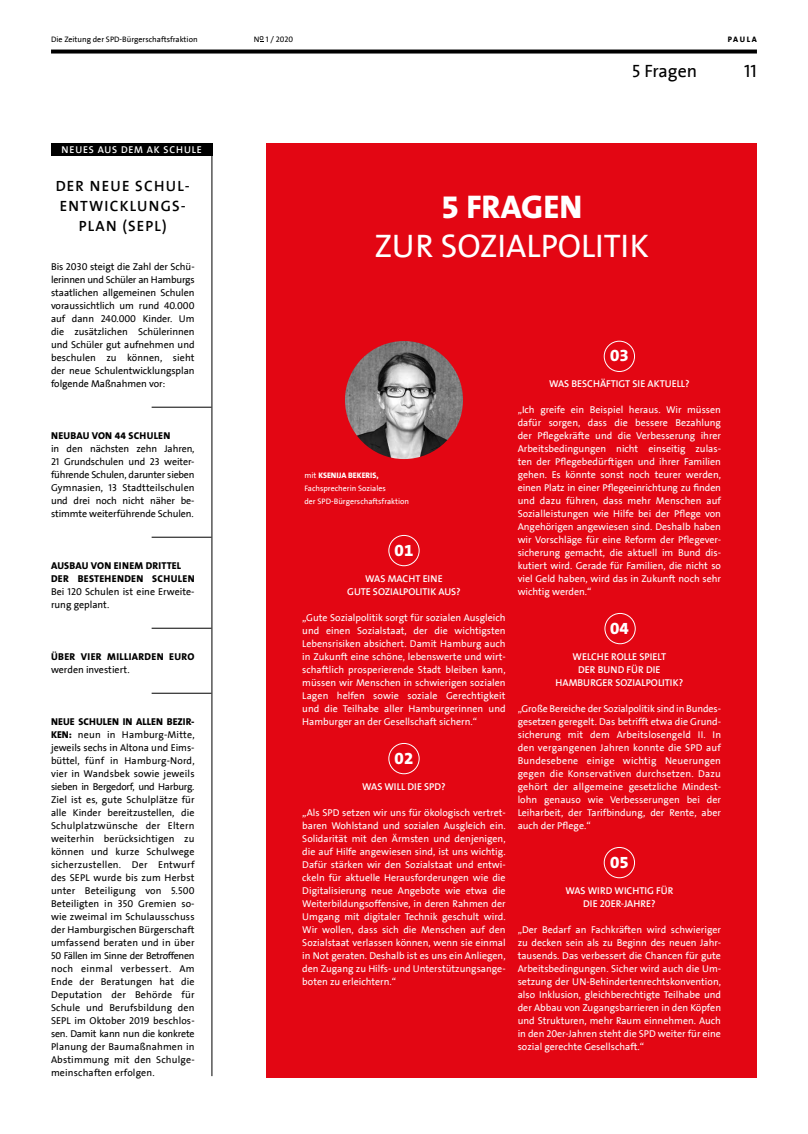
<style>
.page{position:relative;width:808px;height:1134px;background:#fff}
.page>*{position:absolute;margin:0;border:0;box-sizing:border-box;transform-origin:0 0}
.t1{font:33px "SPD2002 The Sans";color:#fff}
.t2{font:800 33px "The Sans B8";color:#fff}
.t3{font:18px "SPD2002 The Sans";color:#000}
.t4{font:800 17px "The Sans B8";color:#fff}
.t5{font:700 15px/20px "SPD2002 The Sans";letter-spacing:.08em;color:#000;text-align:center}
.t6{font:10px/13px "SPD2002 The Sans";color:#fff;text-align:justify}
.t7{font:10px/13px "SPD2002 The Sans";letter-spacing:-.005em;color:#000;text-align:justify}
.t8{font:700 10px/13px "SPD2002 The Sans";color:#fff;text-align:center}
.t9{font:800 10px/13px "The Sans B8";letter-spacing:.02em;color:#000}
.t10{font:800 10px "The Sans B8";color:#000}
.t11{font:700 10px "SPD2002 The Sans";letter-spacing:.08em;color:#fff}
.t12{font:8px/13px "SPD2002 The Sans";color:#fff}
.t13{font:8px "SPD2002 The Sans";color:#000}
.t14{font:800 8px "The Sans B8";color:#fff}
.t15{font:800 8px "The Sans B8";letter-spacing:.195em;color:#000}
.s1{font-family:"The Sans B8";font-weight:800}
.s2{font-family:"SPD2002 The Sans";font-weight:400}
</style>
<div class="page">
<svg style="left:51px;top:50px;width:706px;height:4px;fill:#000"></svg>
<hr style="left:211px;top:145px;width:1px;height:931px;background:#000">
<div style="left:51px;top:144px;width:161px;height:12px;background:#000"></div>
<div style="left:266px;top:144px;width:491px;height:934px;background:#e30613"></div>
<div style="left:388px;top:535px;width:32px;height:31px;border:1px solid #fff;border-radius:50%"></div>
<div style="left:388px;top:743px;width:32px;height:31px;border:1px solid #fff;border-radius:50%"></div>
<div style="left:604px;top:341px;width:31px;height:31px;border:1px solid #fff;border-radius:50%"></div>
<div style="left:604px;top:613px;width:32px;height:31px;border:1px solid #fff;border-radius:50%"></div>
<div style="left:604px;top:847px;width:31px;height:31px;border:1px solid #fff;border-radius:50%"></div>
<img style="left:345px;top:341px;width:118px;height:118px;border-radius:59px">
<hr style="left:152px;top:693px;width:59px;height:1px;background:#000">
<hr style="left:152px;top:628px;width:59px;height:1px;background:#000">
<hr style="left:152px;top:537px;width:59px;height:1px;background:#000">
<hr style="left:152px;top:407px;width:59px;height:1px;background:#000">
<p class="t13" style="left:51px;top:35px;width:148px">Die Zeitung der SPD-Bürgerschaftsfraktion</p>
<p class="t13" style="left:254px;top:35px;width:41px">No 1 / 2020</p>
<p class="t15" style="left:728px;top:35px;width:31px">PAULA</p>
<h2 class="t3" style="left:632px;top:62px;width:67px">5 Fragen</h2>
<h2 class="t3" style="left:744px;top:61px;width:14px">11</h2>
<p class="t11" style="left:62px;top:144px;width:142px">NEUES AUS DEM AK SCHULE</p>
<h3 class="t5" style="left:56px;top:176px;width:136px">DER NEUE SCHUL-<br>ENTWICKLUNGS-<br>PLAN (SEPL)</h3>
<p class="t7" style="left:51px;top:260px;width:145px">Bis 2030 steigt die Zahl der Schü&shy;lerinnen und Schüler an Hamburgs staatlichen allgemeinen Schulen voraussichtlich um rund 40.000 auf dann 240.000 Kinder. Um die zusätzlichen Schülerinnen und Schüler gut aufnehmen und beschulen zu können, sieht der neue Schulentwicklungsplan folgende Maßnahmen vor:</p>
<p class="t9" style="left:51px;top:429px;width:121px">NEUBAU VON 44 SCHULEN</p>
<p class="t7" style="left:51px;top:442px;width:145px">in den nächsten zehn Jahren, 21 Grundschulen und 23 weiter&shy;führende Schulen, darunter sieben Gymnasien, 13 Stadtteilschulen und drei noch nicht näher be&shy;stimmte weiterführende Schulen.</p>
<p class="t9" style="left:51px;top:559px;width:145px">AUSBAU VON EINEM DRITTEL<br>DER BESTEHENDEN SCHULEN</p>
<p class="t7" style="left:51px;top:585px;width:145px">Bei 120 Schulen ist eine Erweite&shy;rung geplant.</p>
<p class="t9" style="left:51px;top:650px;width:145px">ÜBER VIER MILLIARDEN EURO</p>
<p class="t7" style="left:51px;top:663px;width:80px">werden investiert.</p>
<p class="t10" style="left:51px;top:716px;width:145px">NEUE SCHULEN IN ALLEN BEZIR-</p>
<p class="t7" style="left:51px;top:728px;width:145px"><span class="s1">KEN:</span> neun in Hamburg-Mitte, jeweils sechs in Altona und Eims&shy;büttel, fünf in Hamburg-Nord, vier in Wandsbek sowie jeweils sieben in Bergedorf, und Harburg.<br>Ziel ist es, gute Schulplätze für alle Kinder bereitzustellen, die Schulplatzwünsche der Eltern weiterhin berücksichtigen zu können und kurze Schulwege sicherzustellen. Der Entwurf des SEPL wurde bis zum Herbst unter Beteiligung von 5.500<br>Beteiligten in 350 Gremien so&shy;wie zweimal im Schulausschuss der Hamburgischen Bürgerschaft umfassend beraten und in über 50 Fällen im Sinne der Betroffenen noch einmal verbessert. Am Ende der Beratungen hat die Deputation der Behörde für Schule und Berufsbildung den SEPL im Oktober 2019 beschlos&shy;sen. Damit kann nun die konkrete Planung der Baumaßnahmen in Abstimmung mit den Schulge&shy;meinschaften erfolgen.</p>
<h1 class="t2" style="left:441px;top:189px;width:143px">5 FRAGEN</h1>
<h1 class="t1" style="left:374px;top:229px;width:276px">ZUR SOZIALPOLITIK</h1>
<p class="t14" style="left:304px;top:471px;width:76px"><span class="s2">mit</span> KSENIJA BEKERIS,</p>
<p class="t12" style="left:304px;top:482px;width:106px">Fachsprecherin Soziales<br>der SPD-Bürgerschaftsfraktion</p>
<h3 class="t4" style="left:395px;top:541px;width:20px">01</h3>
<p class="t8" style="left:347px;top:572px;width:115px">WAS MACHT EINE<br>GUTE SOZIALPOLITIK AUS?</p>
<p class="t6" style="left:302px;top:611px;width:205px">„Gute Sozialpolitik sorgt für sozialen Ausgleich und einen Sozialstaat, der die wichtigsten Lebensrisiken absichert. Damit Hamburg auch in Zukunft eine schöne, lebenswerte und wirt&shy;schaftlich prosperierende Stadt bleiben kann, müssen wir Menschen in schwierigen sozialen Lagen helfen sowie soziale Gerechtigkeit und die Teilhabe aller Hamburgerinnen und Hamburger an der Gesellschaft sichern.“</p>
<h3 class="t4" style="left:395px;top:749px;width:20px">02</h3>
<p class="t8" style="left:362px;top:780px;width:85px">WAS WILL DIE SPD?</p>
<p class="t6" style="left:302px;top:806px;width:205px">„Als SPD setzen wir uns für ökologisch vertret&shy;baren Wohlstand und sozialen Ausgleich ein.<br>Solidarität mit den Ärmsten und denjenigen, die auf Hilfe angewiesen sind, ist uns wichtig.<br>Dafür stärken wir den Sozialstaat und entwi&shy;ckeln für aktuelle Herausforderungen wie die Digitalisierung neue Angebote wie etwa die Weiterbildungsoffensive, in deren Rahmen der Umgang mit digitaler Technik geschult wird.<br>Wir wollen, dass sich die Menschen auf den Sozialstaat verlassen können, wenn sie einmal in Not geraten. Deshalb ist es uns ein Anliegen, den Zugang zu Hilfs- und Unterstützungsange&shy;boten zu erleichtern.“</p>
<h3 class="t4" style="left:610px;top:346px;width:20px">03</h3>
<p class="t8" style="left:549px;top:377px;width:142px">WAS BESCHÄFTIGT SIE AKTUELL?</p>
<p class="t6" style="left:518px;top:403px;width:205px">„Ich greife ein Beispiel heraus. Wir müssen dafür sorgen, dass die bessere Bezahlung der Pflegekräfte und die Verbesserung ihrer Arbeitsbedingungen nicht einseitig zulas&shy;ten der Pflegebedürftigen und ihrer Familien gehen. Es könnte sonst noch teurer werden, einen Platz in einer Pflegeeinrichtung zu finden und dazu führen, dass mehr Menschen auf Sozialleistungen wie Hilfe bei der Pflege von Angehörigen angewiesen sind. Deshalb haben wir Vorschläge für eine Reform der Pflegever&shy;sicherung gemacht, die aktuell im Bund dis&shy;kutiert wird. Gerade für Familien, die nicht so viel Geld haben, wird das in Zukunft noch sehr wichtig werden.“</p>
<h3 class="t4" style="left:610px;top:619px;width:20px">04</h3>
<p class="t8" style="left:555px;top:650px;width:129px">WELCHE ROLLE SPIELT<br>DER BUND FÜR DIE<br>HAMBURGER SOZIALPOLITIK?</p>
<p class="t6" style="left:518px;top:702px;width:205px">„Große Bereiche der Sozialpolitik sind in Bundes&shy;gesetzen geregelt. Das betrifft etwa die Grund&shy;sicherung mit dem Arbeitslosengeld II. In den vergangenen Jahren konnte die SPD auf Bundesebene einige wichtig Neuerungen gegen die Konservativen durchsetzen. Dazu gehört der allgemeine gesetzliche Mindest&shy;lohn genauso wie Verbesserungen bei der Leiharbeit, der Tarifbindung, der Rente, aber auch der Pflege.“</p>
<h3 class="t4" style="left:610px;top:853px;width:20px">05</h3>
<p class="t8" style="left:565px;top:884px;width:109px">WAS WIRD WICHTIG FÜR<br>DIE 20ER-JAHRE?</p>
<p class="t6" style="left:518px;top:923px;width:205px">„Der Bedarf an Fachkräften wird schwieriger zu decken sein als zu Beginn des neuen Jahr&shy;tausends. Das verbessert die Chancen für gute Arbeitsbedingungen. Sicher wird auch die Um&shy;setzung der UN-Behindertenrechtskonvention, also Inklusion, gleichberechtigte Teilhabe und der Abbau von Zugangsbarrieren in den Köpfen und Strukturen, mehr Raum einnehmen. Auch in den 20er-Jahren steht die SPD weiter für eine sozial gerechte Gesellschaft.“</p>
</div>
